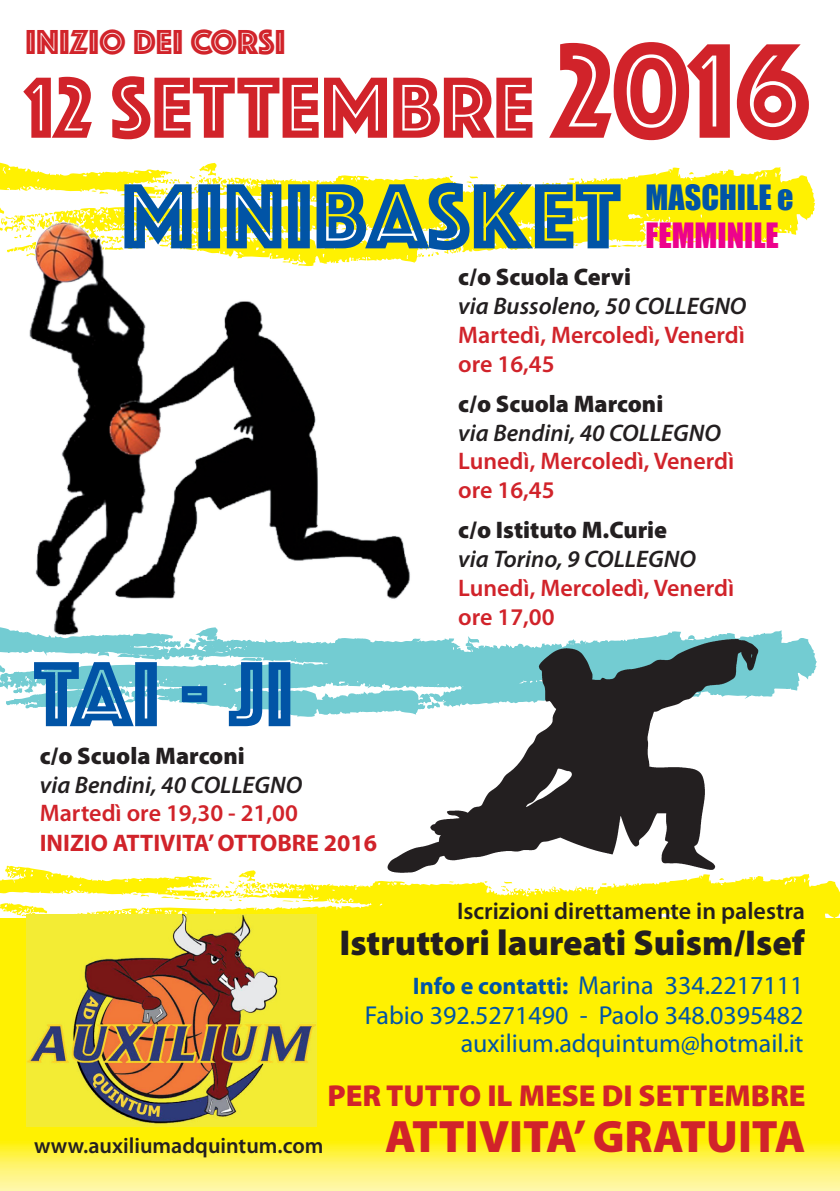
<style>
.page{position:relative;width:840px;height:1191px;background:#fff}
.page>*{position:absolute;margin:0;border:0;box-sizing:border-box;transform-origin:0 0}
.t1{font:96px "Phosphate Solid";color:#0154a6}
.t2{font:90px "Phosphate Solid";color:#d1232a}
.t3{font:900 45.6px "Myriad Pro";color:#d1232a}
.t4{font:900 36px "Myriad Pro";color:#231f20}
.t5{font:36px "Phosphate Solid";color:#d1232a}
.t6{font:32px "Impact";color:#0154a6}
.t7{font:32px "Impact";color:#ed028c}
.t8{font:900 30.4px "Myriad Pro";color:#d1232a}
.t9{font:26px/29px "Myriad Pro";color:#0154a6;text-align:right}
.t10{font:600 24px/28.8px "Myriad Pro";color:#d1232a}
.t11{font:italic 600 24px "Myriad Pro";color:#231f20}
.t12{font:900 24px "Myriad Pro";color:#231f20}
.t13{font:600 24px "Myriad Pro";color:#231f20}
.t14{font:700 24px "Myriad Pro";color:#d1232a}
.t15{font:600 22px "Myriad Pro";color:#231f20}
.s1{font-size:140px}
.s2{font-weight:700;font-size:24px}
</style>
<div class="page">
<svg style="left:0;top:972px;width:839px;height:219px;background:#fef21f"></svg>
<svg style="left:0;top:162px;width:814px;height:95px;fill:#fff101"></svg>
<svg style="left:0;top:865px;width:839px;height:107px;fill:#fff101"></svg>
<svg style="left:0;top:627px;width:817px;height:90px"></svg>
<img style="left:9px;top:202px;width:412px;height:461px">
<img style="left:26px;top:914px;width:290px;height:212px">
<img style="left:377px;top:636px;width:388px;height:254px">
<h3 class="t5" style="left:26px;top:16px;width:261px">INIZIO DEI CORSI</h3>
<h2 class="t2" style="left:26px;top:44px;width:786px">12 SETTEMBRE <span class="s1">2016</span></h2>
<h1 class="t1" style="left:121px;top:148px;width:500px">MINIBASKET</h1>
<h3 class="t6" style="left:645px;top:172px;width:149px">MASCHILE e</h3>
<h3 class="t7" style="left:645px;top:210px;width:135px">FEMMINILE</h3>
<h1 class="t1" style="left:34px;top:626px;width:261px">TAI - JI</h1>
<p class="t12" style="left:40px;top:742px;width:206px">c/o Scuola Marconi</p>
<p class="t11" style="left:40px;top:769px;width:264px">via Bendini, 40 COLLEGNO</p>
<p class="t10" style="left:40px;top:798px;width:259px">Martedì ore 19,30 - 21,00</p>
<p class="t14" style="left:40px;top:827px;width:339px">INIZIO ATTIVITA’ OTTOBRE 2016</p>
<p class="t12" style="left:458px;top:263px;width:174px">c/o Scuola Cervi</p>
<p class="t11" style="left:458px;top:291px;width:289px">via Bussoleno, 50 COLLEGNO</p>
<p class="t10" style="left:458px;top:320px;width:288px">Martedì, Mercoledì, Venerdì ore 16,45</p>
<p class="t12" style="left:458px;top:390px;width:206px">c/o Scuola Marconi</p>
<p class="t11" style="left:458px;top:417px;width:264px">via Bendini, 40 COLLEGNO</p>
<p class="t10" style="left:458px;top:446px;width:277px">Lunedì, Mercoledì, Venerdì ore 16,45</p>
<p class="t12" style="left:458px;top:516px;width:210px">c/o Istituto M.Curie</p>
<p class="t11" style="left:458px;top:543px;width:239px">via Torino, 9 COLLEGNO</p>
<p class="t10" style="left:458px;top:573px;width:277px">Lunedì, Mercoledì, Venerdì ore 17,00</p>
<p class="t13" style="left:457px;top:896px;width:349px">Iscrizioni direttamente in palestra</p>
<h3 class="t4" style="left:339px;top:923px;width:467px">Istruttori laureati Suism/Isef</h3>
<p class="t9" style="left:365px;top:970px;width:440px"><span class="s2">Info e contatti:</span> Marina 334.2217111<br>Fabio 392.5271490 - Paolo 348.0395482 auxilium.adquintum@hotmail.it</p>
<p class="t8" style="left:327px;top:1078px;width:479px">PER TUTTO IL MESE DI SETTEMBRE</p>
<p class="t15" style="left:34px;top:1131px;width:291px">www.auxiliumadquintum.com</p>
<h3 class="t3" style="left:385px;top:1110px;width:421px">ATTIVITA’ GRATUITA</h3>
</div>
